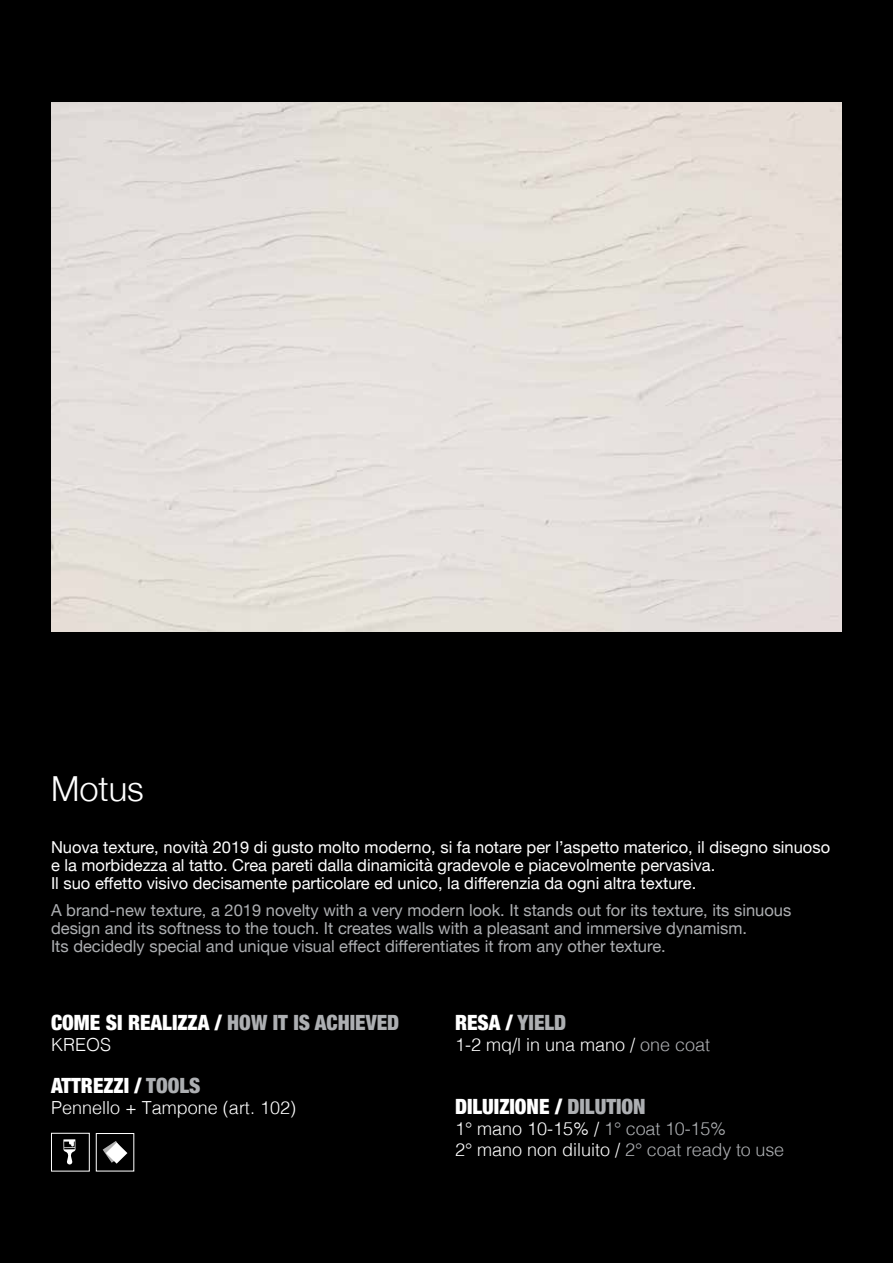
<style>
.page{position:relative;width:893px;height:1263px;background:#000}
.page>*{position:absolute;margin:0;border:0;box-sizing:border-box;transform-origin:0 0}
.t1{font:300 34.5px "Helvetica Neue";color:#fff}
.t2{font:900 condensed 21px "Helvetica Neue";color:#fff}
.t3{font:300 18px/21px "Helvetica";color:#fff}
.t4{font:16.5px/18px "Helvetica Neue";color:#fff}
.t5{font:16.5px/18px "Helvetica Neue";color:#adafb2}
.s1{color:#adafb2}
</style>
<div class="page">
<div style="left:51px;top:102px;width:791px;height:529px;background:#e5e0db"></div>
<div style="left:51px;top:1133px;width:39px;height:38px;border:1px solid #fff"></div>
<svg style="left:63px;top:1139px;width:12px;height:25px"></svg>
<div style="left:96px;top:1133px;width:38px;height:38px;border:1px solid #fff"></div>
<svg style="left:103px;top:1141px;width:24px;height:23px"></svg>
<h1 class="t1" style="left:51px;top:761px;width:94px">Motus</h1>
<p class="t4" style="left:51px;top:839px;width:781px">Nuova texture, novità 2019 di gusto molto moderno, si fa notare per l’aspetto materico, il disegno sinuoso e la morbidezza al tatto. Crea pareti dalla dinamicità gradevole e piacevolmente pervasiva.<br>Il suo effetto visivo decisamente particolare ed unico, la differenzia da ogni altra texture.</p>
<p class="t5" style="left:51px;top:902px;width:742px">A brand-new texture, a 2019 novelty with a very modern look. It stands out for its texture, its sinuous design and its softness to the touch. It creates walls with a pleasant and immersive dynamism.<br>Its decidedly special and unique visual effect differentiates it from any other texture.</p>
<p class="t2" style="left:51px;top:1005px;width:350px">COME SI REALIZZA / <span class="s1">HOW IT IS ACHIEVED</span></p>
<p class="t3" style="left:51px;top:1033px;width:62px">KREOS</p>
<p class="t2" style="left:51px;top:1068px;width:151px">ATTREZZI / <span class="s1">TOOLS</span></p>
<p class="t3" style="left:51px;top:1096px;width:246px">Pennello + Tampone (art. 102)</p>
<p class="t2" style="left:455px;top:1005px;width:113px">RESA / <span class="s1">YIELD</span></p>
<p class="t3" style="left:455px;top:1033px;width:257px">1-2 mq/l in una mano / <span class="s1">one coat</span></p>
<p class="t2" style="left:455px;top:1089px;width:192px">DILUIZIONE / <span class="s1">DILUTION</span></p>
<p class="t3" style="left:455px;top:1117px;width:331px">1° mano 10-15% / <span class="s1">1° coat 10-15%<br></span>2° mano non diluito / <span class="s1">2° coat ready to use</span></p>
</div>
